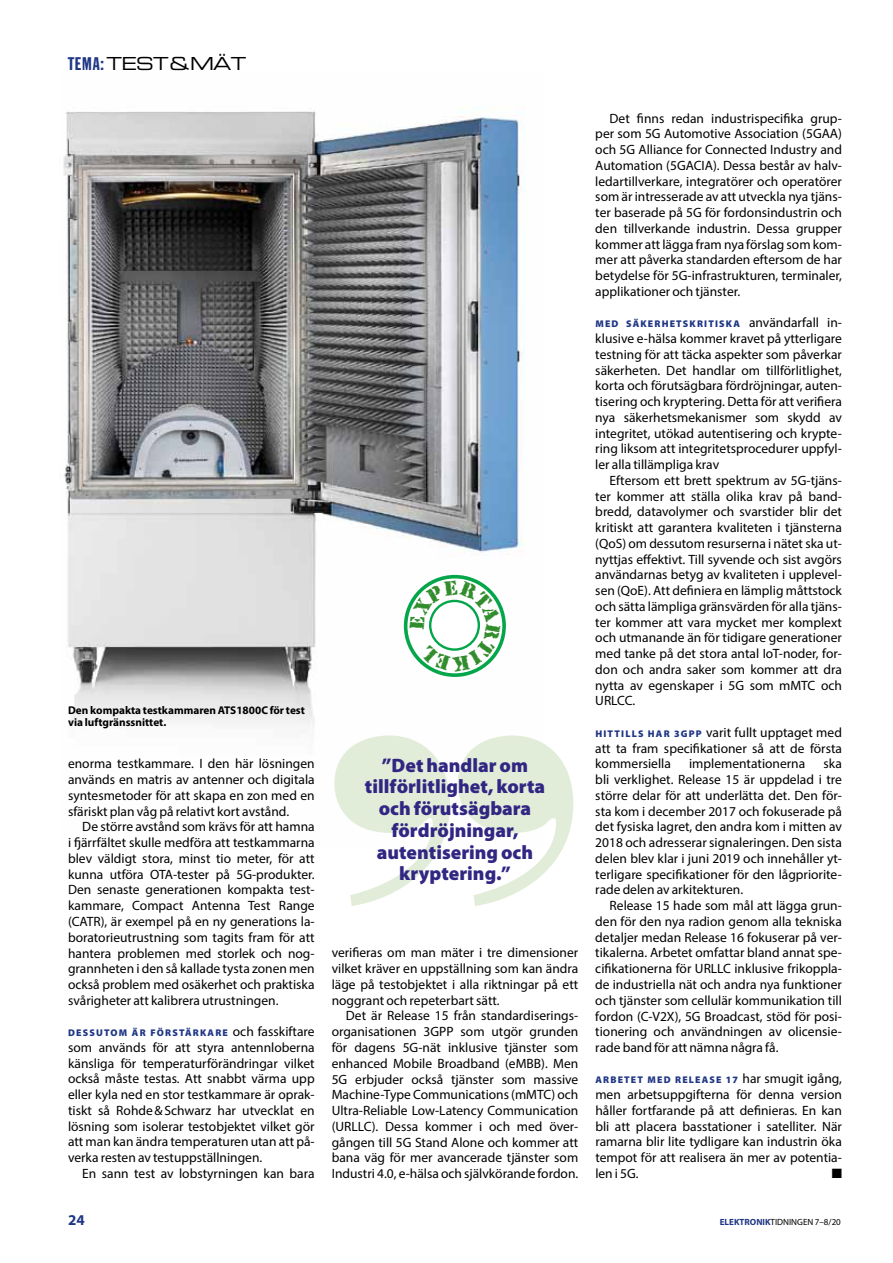
<style>
.page{position:relative;width:893px;height:1263px;background:#fff}
.page>*{position:absolute;margin:0;border:0;box-sizing:border-box;transform-origin:0 0}
.t1{font:420px "Bodoni Poster";color:#e2edd9;scale:.89 1}
.t2{font:900 19.5px/21.8px "Myriad Pro";letter-spacing:.005em;color:#312783;text-align:center}
.t3{font:18px "Eurostile Extended Two";letter-spacing:-.04em;color:#000}
.t4{font:700 15px "Myriad Pro";color:#1f3685}
.t5{font:13.5px/15.8px "Myriad Pro";color:#000;text-align:justify}
.t6{font:13.5px "Zapf Dingbats ITC";color:#000}
.t7{font:700 11.25px/12px "Myriad Pro";color:#000}
.t8{font:900 9.75px "Myriad Pro";letter-spacing:.12em;color:#1f3685}
.t9{font:9px "Myriad Pro";color:#000}
.s1{font-family:"Franklin Gothic Extra Cond";color:#1f3685}
.s2{font-weight:400;font-size:13.5px;color:#000}
.s3{font-weight:900;font-size:9.75px;color:#1f3685}
.s4{font-weight:700;color:#1f3685}
</style>
<div class="page">
<img style="left:63px;top:111px;width:462px;height:618px">
<svg style="left:404px;top:575px;width:102px;height:102px"></svg>
<h3 class="t3" style="left:68px;top:51px;width:180px"><span class="s1">TEMA:</span>TEST&amp;MÄT</h3>
<p class="t7" style="left:68px;top:704px;width:238px">Den kompakta testkammaren ATS1800C för test via luftgränssnittet.</p>
<p class="t5" style="left:68px;top:756px;width:248px">enorma testkammare. I den här lösningen används en matris av antenner och digitala syntesmetoder för att skapa en zon med en sfäriskt plan våg på relativt kort avstånd.</p>
<p class="t5" style="left:68px;top:819px;width:248px;text-indent:14px">De större avstånd som krävs för att hamna i fjärrfältet skulle medföra att testkammarna blev väldigt stora, minst tio meter, för att kunna utföra OTA-tester på 5G-produkter.<br>Den senaste generationen kompakta test&shy;kammare, Compact Antenna Test Range (CATR), är exempel på en ny generations la&shy;boratorieutrustning som tagits fram för att hantera problemen med storlek och nog&shy;grannheten i den så kallade tysta zonen men också problem med osäkerhet och praktiska svårigheter att kalibrera utrustningen.</p>
<p class="t8" style="left:68px;top:1027px;width:8px">Dess</p>
<p class="t8" style="left:96px;top:1027px;width:220px">utom är förstärkare <span class="s2">och fasskiftare</span></p>
<p class="t5" style="left:68px;top:1039px;width:248px">som används för att styra antennloberna känsliga för temperaturförändringar vilket också måste testas. Att snabbt värma upp eller kyla ned en stor testkammare är oprak&shy;tiskt så Rohde&amp;Schwarz har utvecklat en lösning som isolerar testobjektet vilket gör att man kan ändra temperaturen utan att på&shy;verka resten av testuppställningen.</p>
<p class="t5" style="left:82px;top:1165px;width:234px">En sann test av lobstyrningen kan bara</p>
<h1 class="t1" style="left:330px;top:635px;width:280px">’’</h1>
<h2 class="t2" style="left:365px;top:754px;width:182px">”Det handlar om tillförlitlighet, korta och förutsägbara fördröjningar, autentisering och kryptering.”</h2>
<p class="t5" style="left:332px;top:945px;width:248px">verifieras om man mäter i tre dimensioner vilket kräver en uppställning som kan ändra läge på testobjektet i alla riktningar på ett noggrant och repeterbart sätt.</p>
<p class="t5" style="left:332px;top:1008px;width:248px;text-indent:14px">Det är Release 15 från standardiserings&shy;organisationen 3GPP som utgör grunden för dagens 5G-nät inklusive tjänster som enhanced Mobile Broadband (eMBB). Men 5G erbjuder också tjänster som massive Machine-Type Communications (mMTC) och Ultra-Reliable Low-Latency Communication (URLLC). Dessa kommer i och med över&shy;gången till 5G Stand Alone och kommer att bana väg för mer avancerade tjänster som Industri 4.0, e-hälsa och självkörande fordon.</p>
<p class="t5" style="left:595px;top:110px;width:248px;text-indent:14px">Det finns redan industrispecifika grup&shy;per som 5G Automotive Association (5GAA) och 5G Alliance for Connected Industry and Automation (5GACIA). Dessa består av halv&shy;ledartillverkare, integratörer och operatörer som är intresserade av att utveckla nya tjäns&shy;ter baserade på 5G för fordonsindustrin och den tillverkande industrin. Dessa grupper kommer att lägga fram nya förslag som kom&shy;mer att påverka standarden eftersom de har betydelse för 5G-infrastrukturen, terminaler, applikationer och tjänster.</p>
<p class="t8" style="left:595px;top:318px;width:248px">Me d säkerhetskritiska <span class="s2">användarfall in-</span></p>
<p class="t5" style="left:595px;top:330px;width:248px">klusive e-hälsa kommer kravet på ytterligare testning för att täcka aspekter som påverkar säkerheten. Det handlar om tillförlitlighet, korta och förutsägbara fördröjningar, auten&shy;tisering och kryptering. Detta för att verifiera nya säkerhetsmekanismer som skydd av integritet, utökad autentisering och krypte&shy;ring liksom att integritetsprocedurer uppfyl&shy;ler alla tillämpliga krav</p>
<p class="t5" style="left:595px;top:472px;width:248px;text-indent:14px">Eftersom ett brett spektrum av 5G-tjäns&shy;ter kommer att ställa olika krav på band&shy;bredd, datavolymer och svarstider blir det kritiskt att garantera kvaliteten i tjänsterna (QoS) om dessutom resurserna i nätet ska ut&shy;nyttjas effektivt. Till syvende och sist avgörs användarnas betyg av kvaliteten i upplevel&shy;sen (QoE). Att definiera en lämplig måttstock och sätta lämpliga gränsvärden för alla tjäns&shy;ter kommer att vara mycket mer komplext och utmanande än för tidigare generationer med tanke på det stora antal IoT-noder, for&shy;don och andra saker som kommer att dra nytta av egenskaper i 5G som mMTC och URLCC.</p>
<p class="t5" style="left:595px;top:724px;width:248px"><span class="s3">H i t t i l ls h a r 3GPP</span> varit fullt upptaget med att ta fram specifikationer så att de första kommersiella</p>
<p class="t5" style="left:595px;top:756px;width:248px;text-indent:228px">ska bli verklighet. Release 15 är uppdelad i tre större delar för att underlätta det. Den för&shy;sta kom i december 2017 och fokuserade på det fysiska lagret, den andra kom i mitten av 2018 och adresserar signaleringen. Den sista delen blev klar i juni 2019 och innehåller yt&shy;terligare specifikationer för den lågpriorite&shy;rade delen av arkitekturen.</p>
<p class="t5" style="left:595px;top:897px;width:248px;text-indent:14px">Release 15 hade som mål att lägga grun&shy;den för den nya radion genom alla tekniska detaljer medan Release 16 fokuserar på ver&shy;tikalerna. Arbetet omfattar bland annat spe&shy;cifikationerna för URLLC inklusive frikoppla&shy;de industriella nät och andra nya funktioner och tjänster som cellulär kommunikation till fordon (C-V2X), 5G Broadcast, stöd för posi&shy;tionering och användningen av olicensie&shy;rade band för att nämna några få.</p>
<p class="t8" style="left:595px;top:1074px;width:248px">Arbetet med Re lease 17 <span class="s2">har smugit igång,</span></p>
<p class="t5" style="left:595px;top:1086px;width:248px">men arbetsuppgifterna för denna version håller fortfarande på att definieras. En kan bli att placera basstationer i satelliter. När ramarna blir lite tydligare kan industrin öka tempot för att realisera än mer av potentia&shy;len i 5G.</p>
<p class="t5" style="left:689px;top:756px;width:118px">implementationerna</p>
<p class="t6" style="left:832px;top:1167px;width:12px">■</p>
<p class="t4" style="left:68px;top:1210px;width:18px">24</p>
<p class="t9" style="left:720px;top:1216px;width:123px"><span class="s4">ELEKTRONIK</span>TIDNINGEN 7–8/20</p>
</div>
